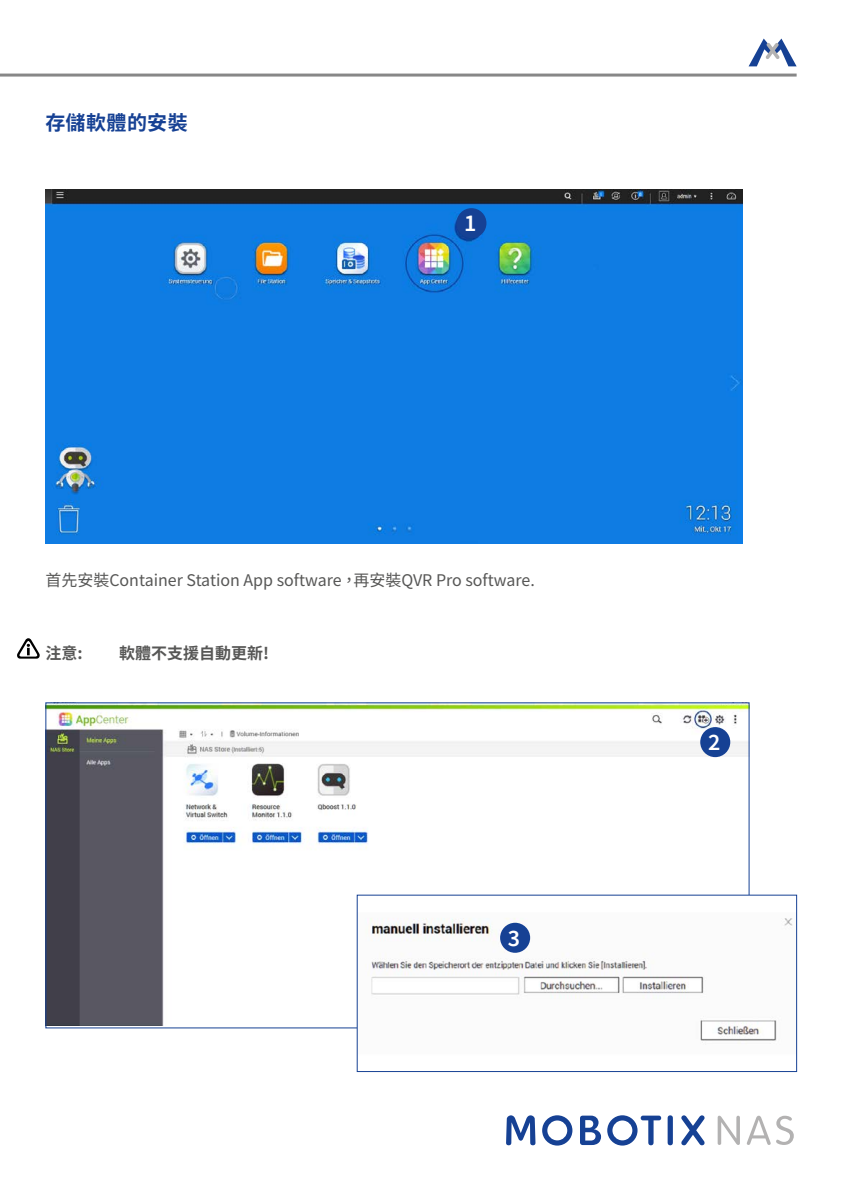
<style>
.page{position:relative;width:842px;height:1191px;background:#fff}
.page>*{position:absolute;margin:0;border:0;box-sizing:border-box;transform-origin:0 0}
.t1{font:600 24px "Source Sans Pro";color:#fff}
.t2{font:700 20px "Source Han Sans TW";letter-spacing:.025em;color:#164194}
.t3{font:16px "Source Han Sans TW";color:#575756}
.t4{font:700 16px "Source Han Sans TW";color:#575756}
</style>
<div class="page">
<svg style="left:749px;top:39px;width:48px;height:27px"></svg>
<hr style="left:0;top:74px;width:797px;height:3px;background:#878787">
<svg style="left:506px;top:1115px;width:29px;height:30px"></svg>
<svg style="left:580px;top:1115px;width:21px;height:30px"></svg>
<div style="left:668px;top:1115px;width:5px;height:30px;background:#164194;border-radius:3px"></div>
<svg style="left:681px;top:1115px;width:23px;height:30px"></svg>
<svg style="left:542px;top:1115px;width:30px;height:30px"></svg>
<svg style="left:607px;top:1115px;width:54px;height:30px"></svg>
<svg style="left:718px;top:1115px;width:22px;height:30px"></svg>
<svg style="left:747px;top:1115px;width:47px;height:30px"></svg>
<img style="left:45px;top:190px;width:697px;height:353px">
<img style="left:47px;top:704px;width:700px;height:321px">
<svg style="left:17px;top:638px;width:23px;height:20px"></svg>
<img style="left:359px;top:896px;width:434px;height:148px">
<div style="left:357px;top:894px;width:440px;height:178px;border:1px solid #164194"></div>
<div style="left:456px;top:208px;width:30px;height:30px;background:#164194;border-radius:50%"></div>
<div style="left:500px;top:922px;width:30px;height:30px;background:#164194;border-radius:50%"></div>
<div style="left:700px;top:727px;width:30px;height:30px;background:#164194;border-radius:50%"></div>
<p class="t2" style="left:45px;top:112px;width:144px">存儲軟體的安裝</p>
<h1 class="t1" style="left:464px;top:208px;width:14px">1</h1>
<p class="t3" style="left:45px;top:571px;width:491px">首先安裝Container Station App software ，再安裝QVR Pro software.</p>
<p class="t4" style="left:45px;top:644px;width:39px">注意:</p>
<p class="t4" style="left:119px;top:644px;width:151px">軟體不支援自動更新!</p>
<h1 class="t1" style="left:508px;top:922px;width:14px">3</h1>
<h1 class="t1" style="left:708px;top:727px;width:14px">2</h1>
</div>
